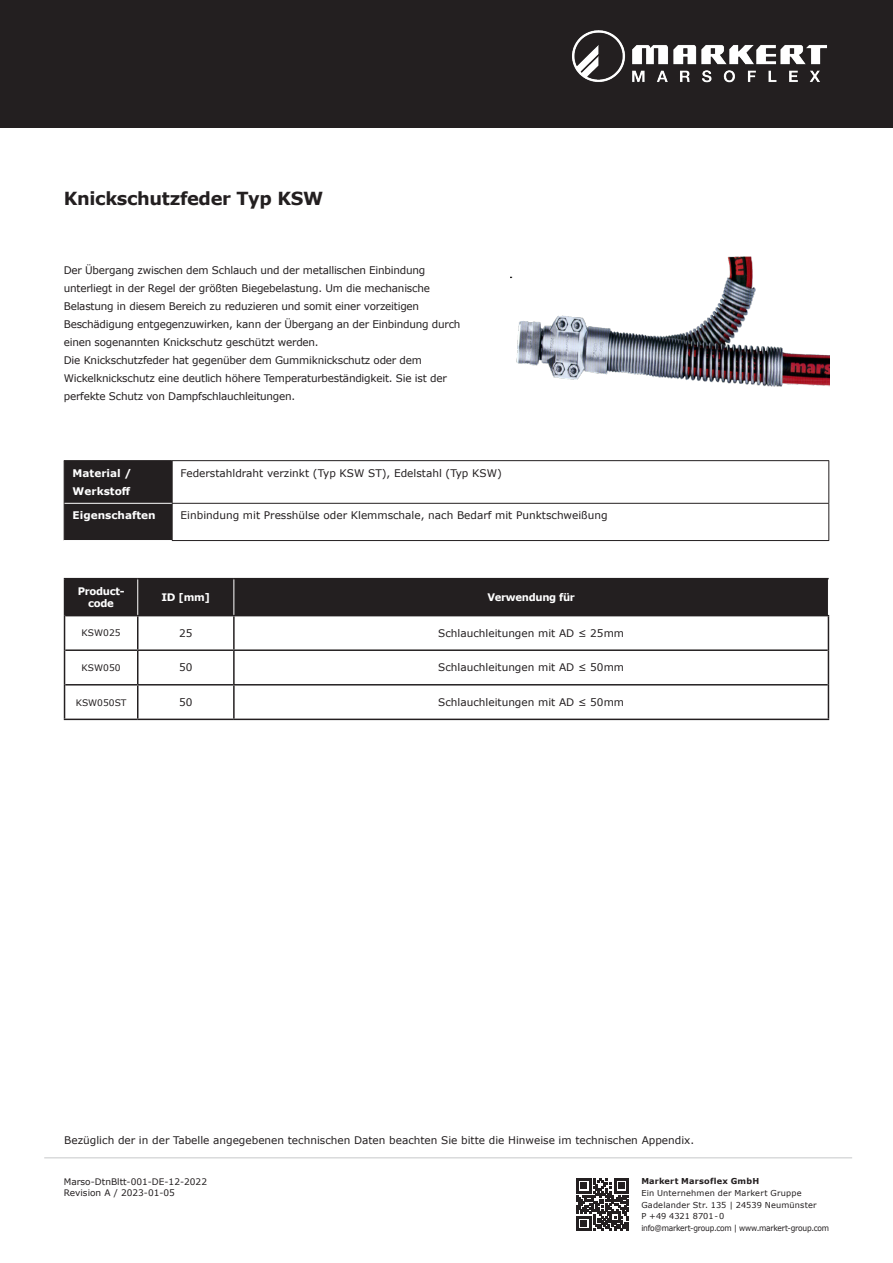
<style>
.page{position:relative;width:893px;height:1263px;background:#fff}
.page>*{position:absolute;margin:0;border:0;box-sizing:border-box;transform-origin:0 0}
.t1{font:700 18px "Verdana";letter-spacing:-.02em;color:#231f20}
.t2{font:10.5px/18px "Verdana";letter-spacing:-.02em;color:#231f20}
.t3{font:10.5px "Verdana";color:#231f20}
.t4{font:700 10.5px/18px "Verdana";color:#fff}
.t5{font:700 10.5px/12.5px "Verdana";letter-spacing:-.03em;color:#fff;text-align:center}
.t6{font:9px "Verdana";color:#231f20}
.t7{font:8.1px "Verdana";letter-spacing:.015em;color:#231f20}
.t8{font:8.1px "Verdana";letter-spacing:-.025em;color:#231f20;scale:.92 1}
.t9{font:700 8.1px "Verdana";letter-spacing:.025em;color:#231f20}
.s1{font-size:10.35px}
</style>
<div class="page">
<div style="left:0;top:0;width:893px;height:128px;background:#231f20"></div>
<img style="left:572px;top:30px;width:255px;height:53px">
<div style="left:65px;top:579px;width:763px;height:36px;background:#231f20"></div>
<hr style="left:64px;top:578px;width:74px;height:1px;background:#231f20">
<hr style="left:138px;top:578px;width:96px;height:1px;background:#231f20">
<hr style="left:234px;top:578px;width:595px;height:1px;background:#231f20">
<hr style="left:65px;top:615px;width:73px;height:1px;background:#231f20">
<hr style="left:138px;top:615px;width:96px;height:1px;background:#231f20">
<hr style="left:234px;top:615px;width:595px;height:1px;background:#231f20">
<hr style="left:65px;top:649px;width:73px;height:2px;background:#231f20">
<hr style="left:138px;top:649px;width:96px;height:2px;background:#231f20">
<hr style="left:234px;top:649px;width:594px;height:2px;background:#231f20">
<hr style="left:65px;top:684px;width:73px;height:1px;background:#231f20">
<hr style="left:138px;top:684px;width:96px;height:1px;background:#231f20">
<hr style="left:234px;top:684px;width:594px;height:1px;background:#231f20">
<hr style="left:64px;top:719px;width:74px;height:1px;background:#231f20">
<hr style="left:138px;top:719px;width:96px;height:1px;background:#231f20">
<hr style="left:234px;top:719px;width:595px;height:1px;background:#231f20">
<hr style="left:64px;top:579px;width:1px;height:37px;background:#231f20">
<hr style="left:64px;top:616px;width:1px;height:34px;background:#231f20">
<hr style="left:137px;top:616px;width:1px;height:33px;background:#231f20">
<hr style="left:233px;top:616px;width:2px;height:33px;background:#231f20">
<hr style="left:828px;top:616px;width:1px;height:34px;background:#231f20">
<hr style="left:64px;top:650px;width:1px;height:35px;background:#231f20">
<hr style="left:137px;top:651px;width:1px;height:33px;background:#231f20">
<hr style="left:233px;top:651px;width:2px;height:33px;background:#231f20">
<hr style="left:828px;top:650px;width:1px;height:35px;background:#231f20">
<hr style="left:64px;top:685px;width:1px;height:34px;background:#231f20">
<hr style="left:137px;top:685px;width:1px;height:34px;background:#231f20">
<hr style="left:233px;top:685px;width:2px;height:34px;background:#231f20">
<hr style="left:828px;top:685px;width:1px;height:34px;background:#231f20">
<hr style="left:137px;top:579px;width:1px;height:36px;background:#fff">
<hr style="left:234px;top:579px;width:1px;height:36px;background:#fff">
<div style="left:65px;top:461px;width:107px;height:79px;background:#231f20"></div>
<hr style="left:64px;top:461px;width:1px;height:42px;background:#231f20">
<hr style="left:172px;top:460px;width:657px;height:1px;background:#231f20">
<hr style="left:172px;top:461px;width:1px;height:42px;background:#231f20">
<hr style="left:828px;top:461px;width:1px;height:42px;background:#231f20">
<hr style="left:64px;top:503px;width:1px;height:37px;background:#231f20">
<hr style="left:172px;top:503px;width:657px;height:1px;background:#231f20">
<hr style="left:172px;top:504px;width:1px;height:36px;background:#231f20">
<hr style="left:828px;top:504px;width:1px;height:36px;background:#231f20">
<hr style="left:172px;top:540px;width:657px;height:1px;background:#231f20">
<hr style="left:65px;top:503px;width:107px;height:1px;background:#fff">
<hr style="left:64px;top:460px;width:108px;height:1px;background:#231f20">
<svg style="left:576px;top:1178px;width:53px;height:52px"></svg>
<hr style="left:44px;top:1157px;width:808px;height:1px;background:#c7c8ca">
<img style="left:510px;top:256px;width:319px;height:131px">
<p class="t1" style="left:64px;top:186px;width:261px">Knickschutzfeder Typ KSW</p>
<p class="t2" style="left:64px;top:261px;width:363px">Der Übergang zwischen dem Schlauch und der metallischen Einbindung</p>
<p class="t2" style="left:64px;top:279px;width:368px">unterliegt in der Regel der größten Biegebelastung. Um die mechanische</p>
<p class="t2" style="left:64px;top:297px;width:357px">Belastung in diesem Bereich zu reduzieren und somit einer vorzeitigen</p>
<p class="t2" style="left:64px;top:315px;width:398px">Beschädigung entgegenzuwirken, kann der Übergang an der Einbindung durch einen sogenannten Knickschutz geschützt werden.</p>
<p class="t2" style="left:64px;top:351px;width:360px">Die Knickschutzfeder hat gegenüber dem Gummiknickschutz oder dem</p>
<p class="t2" style="left:64px;top:369px;width:385px">Wickelknickschutz eine deutlich höhere Temperaturbeständigkeit. Sie ist der perfekte Schutz von Dampfschlauchleitungen.</p>
<p class="t4" style="left:73px;top:464px;width:60px">Material /<br>Werkstoff</p>
<p class="t3" style="left:181px;top:466px;width:323px">Federstahldraht verzinkt (Typ KSW ST), Edelstahl (Typ KSW)</p>
<p class="t4" style="left:73px;top:506px;width:85px">Eigenschaften</p>
<p class="t3" style="left:181px;top:508px;width:428px">Einbindung mit Presshülse oder Klemmschale, nach Bedarf mit Punktschweißung</p>
<p class="t5" style="left:78px;top:584px;width:48px">Product&shy;code</p>
<p class="t4" style="left:161px;top:588px;width:50px"><span class="s1">ID</span> [mm]</p>
<p class="t5" style="left:487px;top:591px;width:89px">Verwendung für</p>
<p class="t6" style="left:82px;top:627px;width:41px">KSW025</p>
<p class="t2" style="left:179px;top:624px;width:15px">25</p>
<p class="t3" style="left:438px;top:626px;width:187px">Schlauchleitungen mit AD ≤ 25mm</p>
<p class="t6" style="left:82px;top:661px;width:41px">KSW050</p>
<p class="t2" style="left:179px;top:658px;width:15px">50</p>
<p class="t3" style="left:438px;top:660px;width:187px">Schlauchleitungen mit AD ≤ 50mm</p>
<p class="t6" style="left:76px;top:696px;width:52px">KSW050ST</p>
<p class="t2" style="left:179px;top:693px;width:15px">50</p>
<p class="t3" style="left:438px;top:695px;width:187px">Schlauchleitungen mit AD ≤ 50mm</p>
<p class="t3" style="left:64px;top:1133px;width:631px">Bezüglich der in der Tabelle angegebenen technischen Daten beachten Sie bitte die Hinweise im technischen Appendix.</p>
<p class="t6" style="left:64px;top:1175px;width:145px">Marso-DtnBltt-001-DE-12-2022</p>
<p class="t6" style="left:64px;top:1186px;width:113px">Revision A / 2023-01-05</p>
<p class="t9" style="left:641px;top:1175px;width:119px">Markert Marsoflex GmbH</p>
<p class="t7" style="left:641px;top:1187px;width:162px">Ein Unternehmen der Markert Gruppe</p>
<p class="t7" style="left:641px;top:1199px;width:177px">Gadelander Str. 135 | 24539 Neumünster</p>
<p class="t7" style="left:641px;top:1210px;width:85px">P +49 4321 8701-0</p>
<p class="t8" style="left:641px;top:1222px;width:206px">info@markert-group.com | www.markert-group.com</p>
</div>
